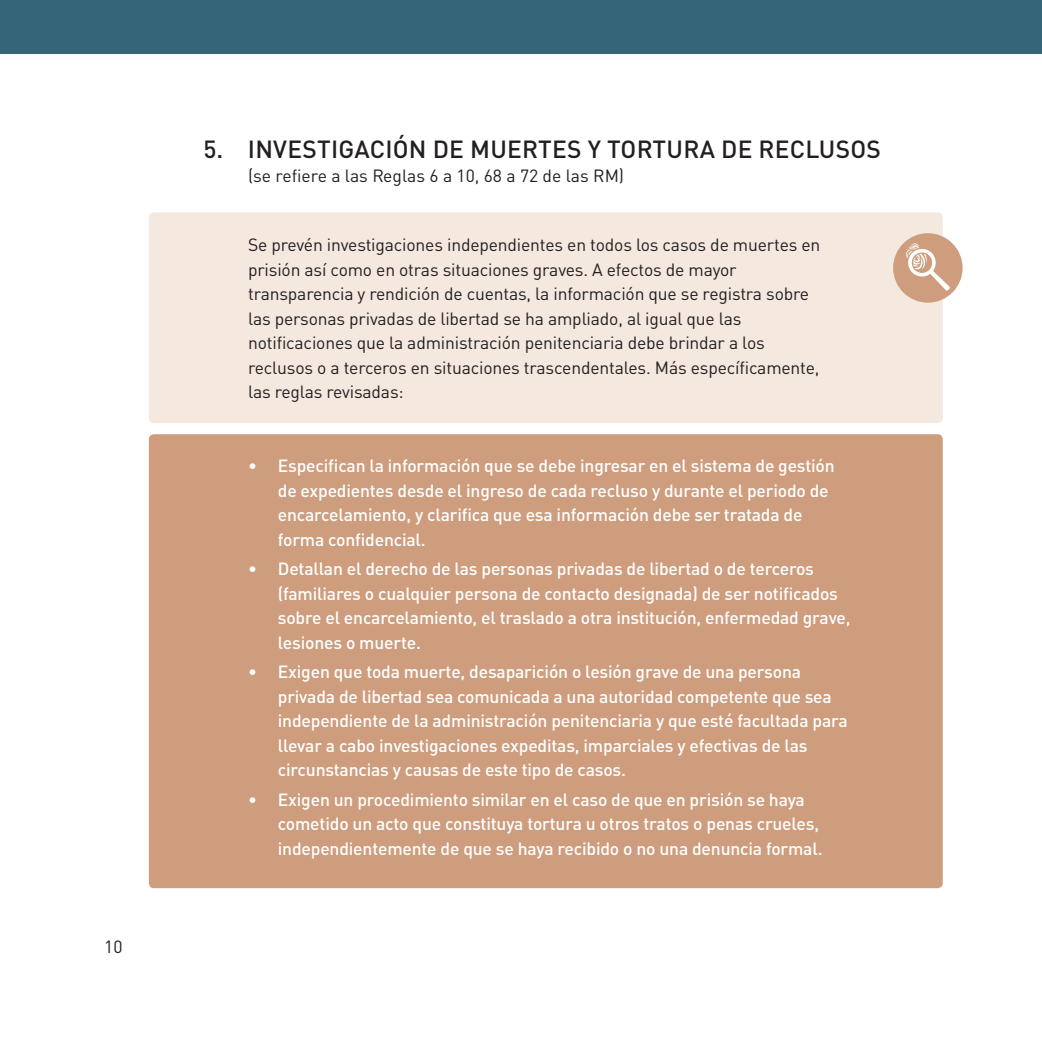
<style>
.page{position:relative;width:1042px;height:1042px;background:#fff}
.page>*{position:absolute;margin:0;border:0;box-sizing:border-box;transform-origin:0 0}
.t1{font:500 24.5px "DIN Pro";letter-spacing:.01em;color:#231f20}
.t2{font:500 17.5px/24.5px "DIN Pro";letter-spacing:-.01em;color:#fff}
.t3{font:17.5px/24.5px "DIN Pro";letter-spacing:-.01em;color:#231f20}
</style>
<div class="page">
<div style="left:0;top:0;width:1042px;height:54px;background:#356578"></div>
<div style="left:149px;top:212px;width:794px;height:211px;background:#f4e8df;border-radius:5px"></div>
<div style="left:893px;top:233px;width:69px;height:70px;background:#cd9d7e;border-radius:50%"></div>
<svg style="left:906px;top:243px;width:44px;height:47px"></svg>
<div style="left:149px;top:434px;width:794px;height:454px;background:#cd9d7e;border-radius:5px"></div>
<p class="t3" style="left:104px;top:932px;width:20px">10</p>
<h1 class="t1" style="left:204px;top:129px;width:679px">5. INVESTIGACIÓN DE MUERTES Y TORTURA DE RECLUSOS</h1>
<p class="t3" style="left:248px;top:162px;width:378px">(se refiere a las Reglas 6 a 10, 68 a 72 de las RM)</p>
<p class="t3" style="left:248px;top:231px;width:574px">Se prevén investigaciones independientes en todos los casos de muertes en prisión así como en otras situaciones graves. A efectos de mayor transparencia y rendición de cuentas, la información que se registra sobre las personas privadas de libertad se ha ampliado, al igual que las notificaciones que la administración penitenciaria debe brindar a los reclusos o a terceros en situaciones trascendentales. Más específicamente, las reglas revisadas:</p>
<p class="t2" style="left:278px;top:452px;width:558px;text-indent:-30px">• Especifican la información que se debe ingresar en el sistema de gestión de expedientes desde el ingreso de cada recluso y durante el periodo de encarcelamiento, y clarifica que esa información debe ser tratada de forma confidencial.</p>
<p class="t2" style="left:278px;top:555px;width:574px;text-indent:-30px">• Detallan el derecho de las personas privadas de libertad o de terceros (familiares o cualquier persona de contacto designada) de ser notificados sobre el encarcelamiento, el traslado a otra institución, enfermedad grave, lesiones o muerte.</p>
<p class="t2" style="left:278px;top:658px;width:571px;text-indent:-30px">• Exigen que toda muerte, desaparición o lesión grave de una persona privada de libertad sea comunicada a una autoridad competente que sea independiente de la administración penitenciaria y que esté facultada para llevar a cabo investigaciones expeditas, imparciales y efectivas de las circunstancias y causas de este tipo de casos.</p>
<p class="t2" style="left:278px;top:785px;width:546px;text-indent:-30px">• Exigen un procedimiento similar en el caso de que en prisión se haya cometido un acto que constituya tortura u otros tratos o penas crueles, independientemente de que se haya recibido o no una denuncia formal.</p>
</div>
